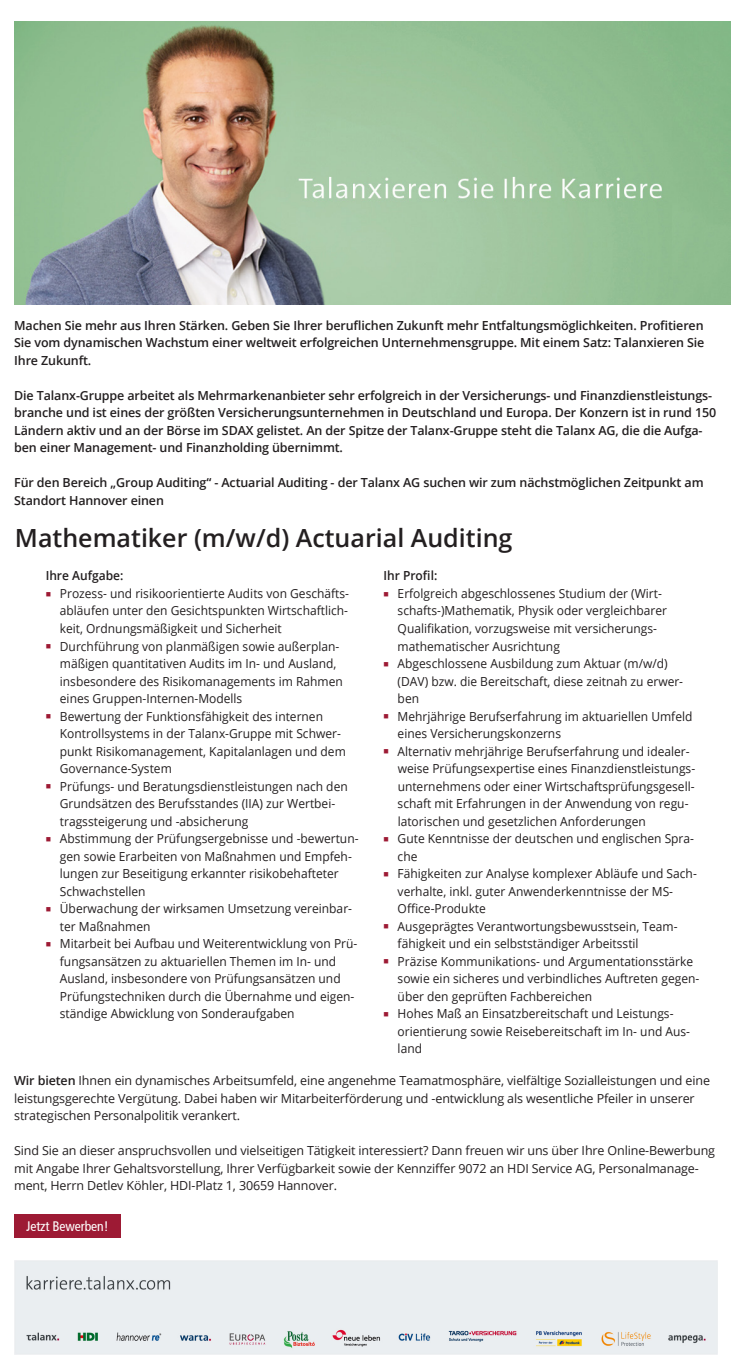
<style>
.page{position:relative;width:745px;height:1372px;background:#fff}
.page>*{position:absolute;margin:0;border:0;box-sizing:border-box;transform-origin:0 0}
.t1{font:600 25px "Open Sans";color:#231f20}
.t2{font:13.75px "HDI Gerling Sans Cond Regular";letter-spacing:-.01em;color:#fff}
.t3{font:12.5px/17.5px "Open Sans";color:#231f20;scale:.96 1}
.t4{font:600 12.5px/17.5px "Open Sans";letter-spacing:-.01em;color:#231f20}
.t5{font:12.5px/17.5px "Open Sans";color:#231f20}
.t6{font:600 12.5px "Open Sans";letter-spacing:-.01em;color:#231f20;scale:.96 1}
.s1{color:#9d1a34}
.s2{font-weight:600}
</style>
<div class="page">
<img style="left:15px;top:21px;width:714px;height:284px">
<div style="left:14px;top:1214px;width:106px;height:23px;background:#9d1a34"></div>
<div style="left:14px;top:1260px;width:702px;height:94px;background:#eaeef1"></div>
<p class="t4" style="left:14px;top:316px;width:691px;text-align:justify">Machen Sie mehr aus Ihren Stärken. Geben Sie Ihrer beruflichen Zukunft mehr Entfaltungsmöglichkeiten. Profitieren Sie vom dynamischen Wachstum einer weltweit erfolgreichen Unternehmensgruppe. Mit einem Satz: Talanxieren Sie Ihre Zukunft.</p>
<p class="t4" style="left:14px;top:386px;width:703px">Die Talanx-Gruppe arbeitet als Mehrmarkenanbieter sehr erfolgreich in der Versicherungs- und Finanzdienstleistungs&shy;branche und ist eines der größten Versicherungsunternehmen in Deutschland und Europa. Der Konzern ist in rund 150<br>Ländern aktiv und an der Börse im SDAX gelistet. An der Spitze der Talanx-Gruppe steht die Talanx AG, die die Aufga&shy;ben einer Management- und Finanzholding übernimmt.</p>
<p class="t4" style="left:14px;top:474px;width:690px">Für den Bereich „Group Auditing“ - Actuarial Auditing - der Talanx AG suchen wir zum nächstmöglichen Zeitpunkt am<br>Standort Hannover einen</p>
<h1 class="t1" style="left:15px;top:521px;width:498px">Mathematiker (m/w/d) Actuarial Auditing</h1>
<p class="t6" style="left:46px;top:567px;width:82px">Ihre Aufgabe:</p>
<p class="t3" style="left:60px;top:584px;width:301px;text-align:justify;text-indent:-14px"><span class="s1">■</span> Prozess- und risikoorientierte Audits von Geschäfts&shy;abläufen unter den Gesichtspunkten Wirtschaftlich&shy;keit, Ordnungsmäßigkeit und Sicherheit</p>
<p class="t3" style="left:60px;top:637px;width:296px;text-indent:-14px"><span class="s1">■</span> Durchführung von planmäßigen sowie außerplan&shy;mäßigen quantitativen Audits im In- und Ausland, insbesondere des Risikomanagements im Rahmen eines Gruppen-Internen-Modells</p>
<p class="t3" style="left:60px;top:707px;width:299px;text-indent:-14px"><span class="s1">■</span> Bewertung der Funktionsfähigkeit des internen Kontrollsystems in der Talanx-Gruppe mit Schwer&shy;punkt Risikomanagement, Kapitalanlagen und dem Governance-System</p>
<p class="t3" style="left:60px;top:777px;width:301px;text-indent:-14px"><span class="s1">■</span> Prüfungs- und Beratungsdienstleistungen nach den<br>Grundsätzen des Berufsstandes (IIA) zur Wertbei&shy;tragssteigerung und -absicherung</p>
<p class="t3" style="left:60px;top:829px;width:312px;text-indent:-14px"><span class="s1">■</span> Abstimmung der Prüfungsergebnisse und -bewertun&shy;gen sowie Erarbeiten von Maßnahmen und Empfeh&shy;lungen zur Beseitigung erkannter risikobehafteter Schwachstellen</p>
<p class="t3" style="left:60px;top:899px;width:306px;text-indent:-14px"><span class="s1">■</span> Überwachung der wirksamen Umsetzung vereinbar&shy;ter Maßnahmen</p>
<p class="t3" style="left:60px;top:934px;width:311px;text-indent:-14px"><span class="s1">■</span> Mitarbeit bei Aufbau und Weiterentwicklung von Prü&shy;fungsansätzen zu aktuariellen Themen im In- und Ausland, insbesondere von Prüfungsansätzen und Prüfungstechniken durch die Übernahme und eigen&shy;ständige Abwicklung von Sonderaufgaben</p>
<p class="t6" style="left:383px;top:567px;width:58px">Ihr Profil:</p>
<p class="t3" style="left:397px;top:584px;width:282px;text-indent:-14px"><span class="s1">■</span> Erfolgreich abgeschlossenes Studium der (Wirt&shy;schafts-)Mathematik, Physik oder vergleichbarer Qualifi-kation, vorzugs-weise mit versiche-rungs&shy;mathematischer Ausrichtung</p>
<p class="t3" style="left:397px;top:654px;width:299px;text-indent:-14px"><span class="s1">■</span> Abgeschlossene Ausbildung zum Aktuar (m/w/d) (DAV) bzw. die Bereitschaft, diese zeitnah zu erwer&shy;ben</p>
<p class="t3" style="left:397px;top:707px;width:308px;text-indent:-14px"><span class="s1">■</span> Mehrjährige Berufserfahrung im aktuariellen Umfeld eines Versicherungskonzerns</p>
<p class="t3" style="left:397px;top:742px;width:310px;text-indent:-14px"><span class="s1">■</span> Alternativ mehrjährige Berufserfahrung und idealer&shy;weise Prüfungsexpertise eines Finanzdienstleistungs&shy;unternehmens oder einer Wirtschaftsprüfungsgesell&shy;schaft mit Erfahrungen in der Anwendung von regu&shy;latorischen und gesetzlichen Anforderungen</p>
<p class="t3" style="left:397px;top:829px;width:310px;text-indent:-14px"><span class="s1">■</span> Gute Kenntnisse der deutschen und englischen Spra&shy;che</p>
<p class="t3" style="left:397px;top:864px;width:312px;text-indent:-14px"><span class="s1">■</span> Fähigkeiten zur Analyse komplexer Abläufe und Sach&shy;verhalte, inkl. guter Anwenderkenntnisse der MS-<br>Office-Produkte</p>
<p class="t3" style="left:397px;top:917px;width:292px;text-indent:-14px"><span class="s1">■</span> Ausgeprägtes Verantwortungsbewusstsein, Team&shy;fähigkeit und ein selbstständiger Arbeitsstil</p>
<p class="t3" style="left:397px;top:952px;width:314px;text-indent:-14px"><span class="s1">■</span> Präzise Kommunikations- und Argumentationsstärke sowie ein sicheres und verbindliches Auftreten gegen&shy;über den geprüften Fachbereichen</p>
<p class="t3" style="left:397px;top:1004px;width:305px;text-indent:-14px"><span class="s1">■</span> Hohes Maß an Einsatzbereitschaft und Leistungs&shy;orientierung sowie Reisebereitschaft im In- und Aus&shy;land</p>
<p class="t5" style="left:14px;top:1071px;width:697px"><span class="s2">Wir bieten</span> Ihnen ein dynamisches Arbeitsumfeld, eine angenehme Teamatmosphäre, vielfältige Sozialleistungen und eine leistungsgerechte Vergütung. Dabei haben wir Mitarbeiterförderung und -entwicklung als wesentliche Pfeiler in unserer strategischen Personalpolitik verankert.</p>
<p class="t5" style="left:14px;top:1141px;width:702px">Sind Sie an dieser anspruchsvollen und vielseitigen Tätigkeit interessiert? Dann freuen wir uns über Ihre Online-Bewerbung mit Angabe Ihrer Gehaltsvorstellung, Ihrer Verfügbarkeit sowie der Kennziffer 9072 an HDI Service AG, Personalmanage&shy;ment, Herrn Detlev Köhler, HDI-Platz 1, 30659 Hannover.</p>
<p class="t2" style="left:26px;top:1217px;width:84px">Jetzt Bewerben!</p>
</div>
